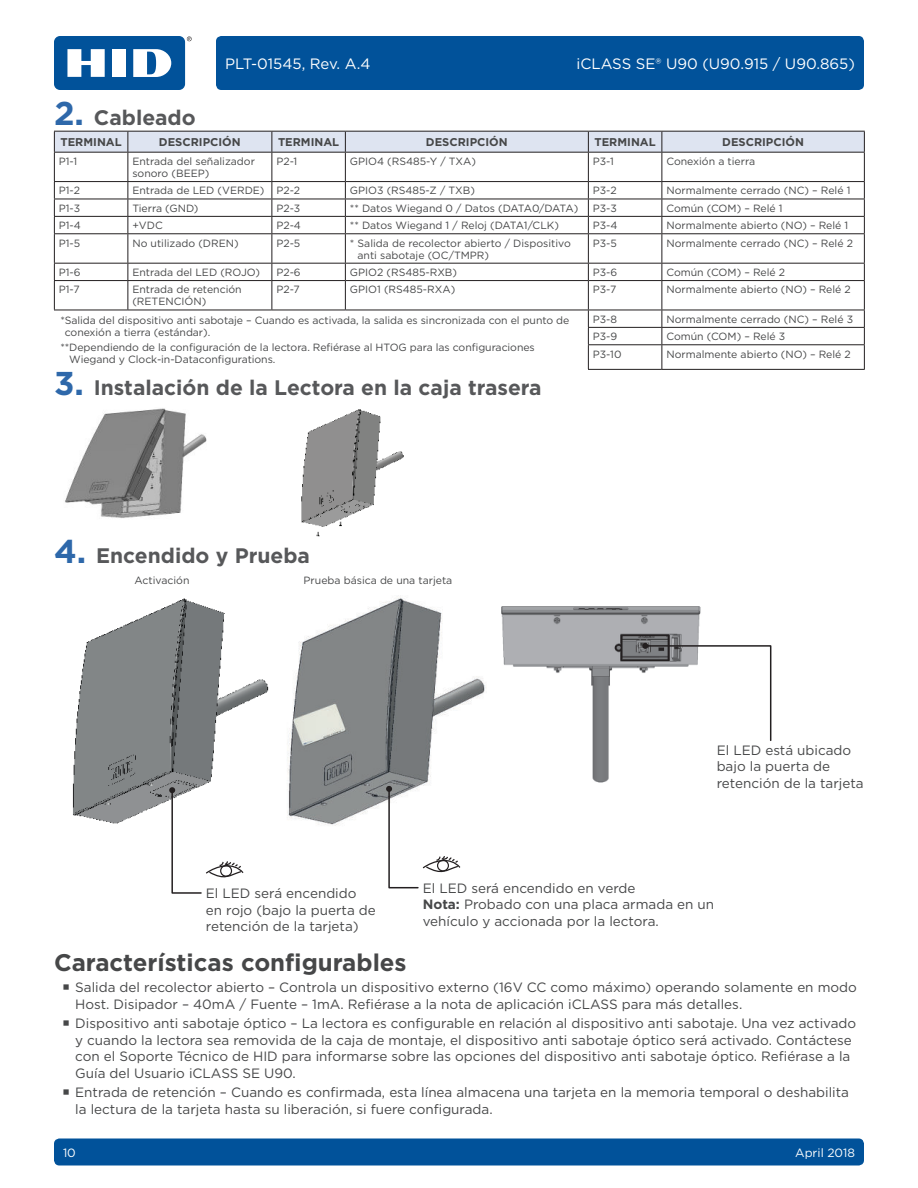
<style>
.page{position:relative;width:918px;height:1188px;background:#fff}
.page>*{position:absolute;margin:0;border:0;box-sizing:border-box;transform-origin:0 0}
.t1{font:700 24px "Gotham";color:#464748}
.t2{font:700 21px "Gotham";color:#57585a}
.t3{font:15px "Gotham";color:#fff}
.t4{font:13.5px/16.5px "Gotham";color:#464748}
.t5{font:12px "Gotham";color:#fff}
.t6{font:700 11.25px "Gotham";color:#464748}
.t7{font:10.5px/12px "Gotham";color:#464748}
.s1{font-size:33px;color:#2e68aa}
.s2{font-weight:700}
</style>
<div class="page">
<div style="left:216px;top:36px;width:648px;height:54px;background:#01529a;border-radius:5px"></div>
<div style="left:54px;top:1138px;width:810px;height:27px;background:#01529a;border-radius:5px"></div>
<svg style="left:187px;top:36px;width:5px;height:5px"></svg>
<div style="left:54px;top:36px;width:131px;height:54px;background:#01529a;border-radius:6px"></div>
<div style="left:112px;top:49px;width:14px;height:28px;background:#fff"></div>
<svg style="left:67px;top:49px;width:38px;height:28px"></svg>
<svg style="left:133px;top:49px;width:38px;height:28px"></svg>
<svg style="left:54px;top:131px;width:811px;height:238px"></svg>
<hr style="left:588px;top:369px;width:74px;height:1px;background:#231f20">
<hr style="left:662px;top:369px;width:203px;height:1px;background:#231f20">
<img style="left:65px;top:408px;width:142px;height:110px">
<img style="left:301px;top:409px;width:103px;height:128px">
<img style="left:501px;top:606px;width:200px;height:177px">
<img style="left:72px;top:598px;width:197px;height:226px">
<img style="left:287px;top:597px;width:199px;height:229px">
<svg style="left:642px;top:643px;width:130px;height:99px"></svg>
<svg style="left:169px;top:787px;width:76px;height:107px"></svg>
<svg style="left:386px;top:786px;width:76px;height:103px"></svg>
<h3 class="t3" style="left:225px;top:55px;width:147px">PLT-01545, Rev. A.4</h3>
<h3 class="t3" style="left:576px;top:57px;width:280px">iCLASS SE® U90 (U90.915 / U90.865)</h3>
<h2 class="t2" style="left:54px;top:105px;width:143px"><span class="s1">2.</span> Cableado</h2>
<p class="t6" style="left:61px;top:136px;width:63px">TERMINAL</p>
<p class="t6" style="left:159px;top:136px;width:83px">DESCRIPCIÓN</p>
<p class="t6" style="left:278px;top:136px;width:63px">TERMINAL</p>
<p class="t6" style="left:426px;top:136px;width:83px">DESCRIPCIÓN</p>
<p class="t6" style="left:595px;top:136px;width:63px">TERMINAL</p>
<p class="t6" style="left:722px;top:136px;width:83px">DESCRIPCIÓN</p>
<p class="t7" style="left:59px;top:155px;width:20px">P1-1</p>
<p class="t7" style="left:132px;top:155px;width:124px">Entrada del señalizador sonoro (BEEP)</p>
<p class="t7" style="left:276px;top:155px;width:23px">P2-1</p>
<p class="t7" style="left:350px;top:155px;width:128px">GPIO4 (RS485-Y / TXA)</p>
<p class="t7" style="left:593px;top:155px;width:23px">P3-1</p>
<p class="t7" style="left:666px;top:155px;width:90px">Conexión a tierra</p>
<p class="t7" style="left:59px;top:185px;width:23px">P1-2</p>
<p class="t7" style="left:132px;top:185px;width:169px">Entrada de LED (VERDE) P2-2</p>
<p class="t7" style="left:350px;top:185px;width:127px">GPIO3 (RS485-Z / TXB)</p>
<p class="t7" style="left:593px;top:185px;width:26px">P3-2</p>
<p class="t7" style="left:666px;top:185px;width:186px">Normalmente cerrado (NC) – Relé 1</p>
<p class="t7" style="left:59px;top:202px;width:23px">P1-3</p>
<p class="t7" style="left:132px;top:202px;width:68px">Tierra (GND)</p>
<p class="t7" style="left:276px;top:202px;width:25px">P2-3</p>
<p class="t7" style="left:350px;top:202px;width:230px">** Datos Wiegand 0 / Datos (DATA0/DATA)</p>
<p class="t7" style="left:593px;top:202px;width:26px">P3-3</p>
<p class="t7" style="left:666px;top:202px;width:118px">Común (COM) – Relé 1</p>
<p class="t7" style="left:59px;top:220px;width:24px">P1-4</p>
<p class="t7" style="left:132px;top:220px;width:32px">+VDC</p>
<p class="t7" style="left:276px;top:220px;width:26px">P2-4</p>
<p class="t7" style="left:350px;top:220px;width:211px">** Datos Wiegand 1 / Reloj (DATA1/CLK)</p>
<p class="t7" style="left:593px;top:220px;width:26px">P3-4</p>
<p class="t7" style="left:666px;top:220px;width:184px">Normalmente abierto (NO) – Relé 1</p>
<p class="t7" style="left:59px;top:237px;width:23px">P1-5</p>
<p class="t7" style="left:132px;top:237px;width:108px">No utilizado (DREN)</p>
<p class="t7" style="left:276px;top:237px;width:26px">P2-5</p>
<p class="t7" style="left:358px;top:237px;width:215px;text-indent:-8px">* Salida de recolector abierto / Dispositivo anti sabotaje (OC/TMPR)</p>
<p class="t7" style="left:593px;top:237px;width:26px">P3-5</p>
<p class="t7" style="left:666px;top:237px;width:188px">Normalmente cerrado (NC) – Relé 2</p>
<p class="t7" style="left:59px;top:266px;width:23px">P1-6</p>
<p class="t7" style="left:132px;top:266px;width:129px">Entrada del LED (ROJO)</p>
<p class="t7" style="left:276px;top:266px;width:26px">P2-6</p>
<p class="t7" style="left:350px;top:266px;width:109px">GPIO2 (RS485-RXB)</p>
<p class="t7" style="left:593px;top:266px;width:26px">P3-6</p>
<p class="t7" style="left:666px;top:266px;width:120px">Común (COM) – Relé 2</p>
<p class="t7" style="left:59px;top:284px;width:22px">P1-7</p>
<p class="t7" style="left:132px;top:284px;width:111px">Entrada de retención (RETENCIÓN)</p>
<p class="t7" style="left:276px;top:284px;width:25px">P2-7</p>
<p class="t7" style="left:350px;top:284px;width:107px">GPIO1 (RS485-RXA)</p>
<p class="t7" style="left:593px;top:284px;width:25px">P3-7</p>
<p class="t7" style="left:666px;top:284px;width:186px">Normalmente abierto (NO) – Relé 2</p>
<p class="t7" style="left:65px;top:315px;width:506px;text-indent:-4px">* Salida del dispositivo anti sabotaje – Cuando es activada, la salida es sincronizada con el punto de conexión a tierra (estándar).</p>
<p class="t7" style="left:69px;top:342px;width:467px;text-indent:-9px">** Dependiendo de la configuración de la lectora. Refiérase al HTOG para las configuraciones<br>Wiegand y Clock-in-Dataconfigurations.</p>
<p class="t7" style="left:593px;top:313px;width:26px">P3-8</p>
<p class="t7" style="left:666px;top:313px;width:188px">Normalmente cerrado (NC) – Relé 3</p>
<p class="t7" style="left:593px;top:331px;width:26px">P3-9</p>
<p class="t7" style="left:666px;top:331px;width:120px">Común (COM) – Relé 3</p>
<p class="t7" style="left:593px;top:348px;width:30px">P3-10</p>
<p class="t7" style="left:666px;top:348px;width:186px">Normalmente abierto (NO) – Relé 2</p>
<h2 class="t2" style="left:54px;top:376px;width:489px"><span class="s1">3.</span> Instalación de la Lectora en la caja trasera</h2>
<h2 class="t2" style="left:54px;top:544px;width:258px"><span class="s1">4.</span> Encendido y Prueba</h2>
<p class="t7" style="left:134px;top:574px;width:57px">Activación</p>
<p class="t7" style="left:304px;top:574px;width:150px">Prueba básica de una tarjeta</p>
<p class="t4" style="left:717px;top:742px;width:149px">El LED está ubicado bajo la puerta de retención de la tarjeta</p>
<p class="t4" style="left:206px;top:885px;width:171px">El LED será encendido en rojo (bajo la puerta de retención de la tarjeta)</p>
<p class="t4" style="left:423px;top:880px;width:293px">El LED será encendido en verde<br><span class="s2">Nota:</span> Probado con una placa armada en un vehículo y accionada por la lectora.</p>
<h1 class="t1" style="left:54px;top:949px;width:354px">Características configurables</h1>
<p class="t4" style="left:75px;top:979px;width:783px">Salida del recolector abierto – Controla un dispositivo externo (16V CC como máximo) operando solamente en modo<br>Host. Disipador – 40mA / Fuente – 1mA. Refiérase a la nota de aplicación iCLASS para más detalles.</p>
<p class="t4" style="left:75px;top:1015px;width:783px">Dispositivo anti sabotaje óptico – La lectora es configurable en relación al dispositivo anti sabotaje. Una vez activado y cuando la lectora sea removida de la caja de montaje, el dispositivo anti sabotaje óptico será activado. Contáctese con el Soporte Técnico de HID para informarse sobre las opciones del dispositivo anti sabotaje óptico. Refiérase a la Guía del Usuario iCLASS SE U90.</p>
<p class="t4" style="left:75px;top:1084px;width:775px">Entrada de retención – Cuando es confirmada, esta línea almacena una tarjeta en la memoria temporal o deshabilita la lectura de la tarjeta hasta su liberación, si fuere configurada.</p>
<p class="t5" style="left:63px;top:1146px;width:14px">10</p>
<p class="t5" style="left:795px;top:1146px;width:61px">April 2018</p>
</div>
